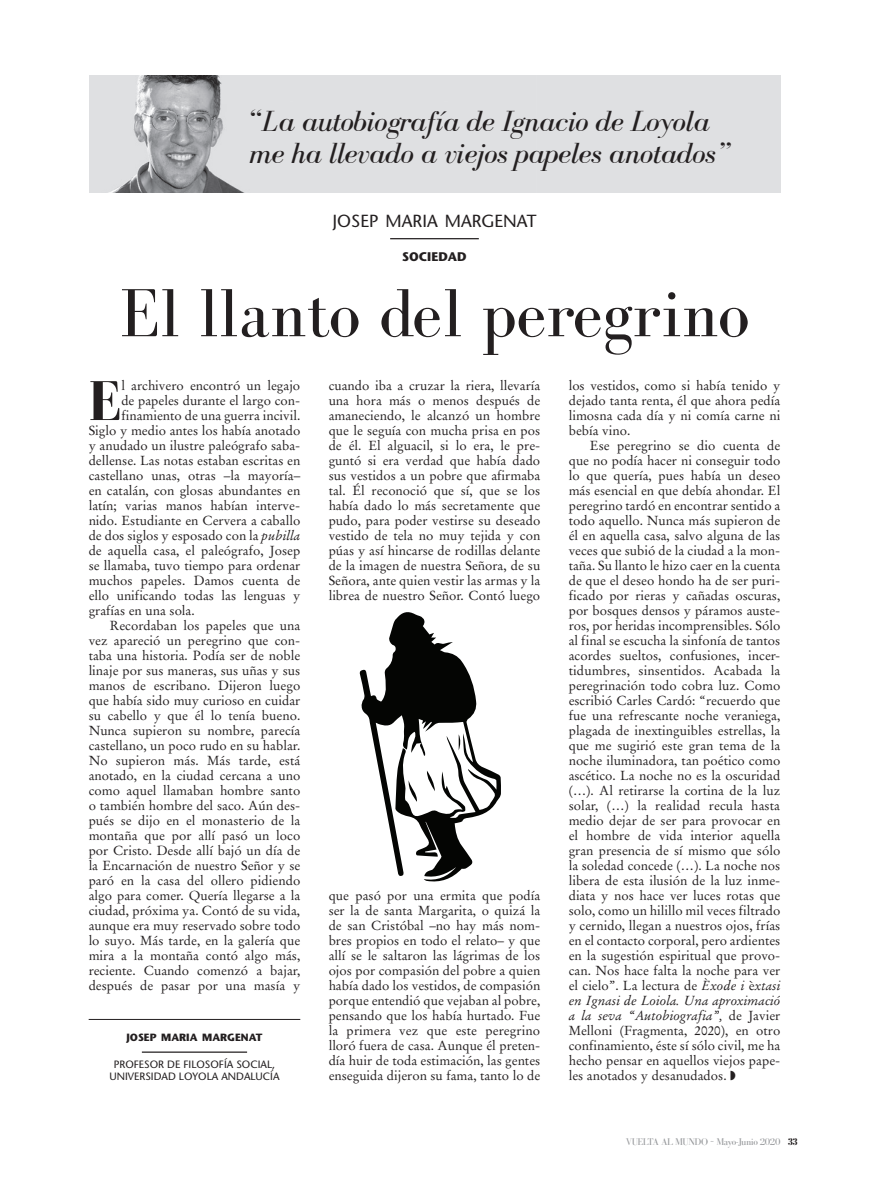
<style>
.page{position:relative;width:869px;height:1180px;background:#fff}
.page>*{position:absolute;margin:0;border:0;box-sizing:border-box;transform-origin:0 0}
.t1{font:70px "Bodoni FLF";color:#231f20}
.t2{font:700 57.62px "Bodoni FLF";color:#231f20}
.t3{font:italic 30px/32.5px "Bodoni FLF";letter-spacing:-.015em;color:#231f20}
.t4{font:500 17.5px "Stone Sans Std";color:#231f20}
.t5{font:13.12px/15px "Stempel Garamond LT Pro";color:#231f20;text-align:justify}
.t6{font:700 12.5px "Stone Sans Std";color:#231f20}
.t7{font:500 10.62px "Stone Sans Std";color:#231f20}
.t8{font:700 10.5px "Stone Sans Std";color:#231f20}
.t9{font:10px "Bodoni FLF";letter-spacing:-.05em;color:#939598}
.s1{font-style:italic}
.s2{font-weight:700;color:#231f20}
</style>
<div class="page">
<hr style="left:390px;top:238px;width:88px;height:1px;background:#231f20">
<hr style="left:89px;top:1019px;width:211px;height:1px;background:#231f20">
<hr style="left:142px;top:1051px;width:105px;height:2px;background:#231f20">
<img style="left:89px;top:75px;width:691px;height:117px">
<svg style="left:359px;top:612px;width:142px;height:270px"></svg>
<h3 class="t3" style="left:249px;top:105px;width:483px">“La autobiografía de Ignacio de Loyola me ha llevado a viejos papeles anotados”</h3>
<h3 class="t4" style="left:332px;top:211px;width:205px">JOSEP MARIA MARGENAT</h3>
<p class="t6" style="left:402px;top:249px;width:66px">SOCIEDAD</p>
<h1 class="t1" style="left:120px;top:275px;width:631px">El llanto del peregrino</h1>
<h2 class="t2" style="left:89px;top:370px;width:34px">E</h2>
<p class="t5" style="left:121px;top:378px;width:180px">l archivero encontró un legajo</p>
<p class="t5" style="left:121px;top:393px;width:180px">de papeles durante el largo con-</p>
<p class="t5" style="left:121px;top:408px;width:180px">finamiento de una guerra incivil.</p>
<p class="t5" style="left:89px;top:423px;width:213px">Siglo y medio antes los había anotado</p>
<p class="t5" style="left:89px;top:438px;width:213px">y anudado un ilustre paleógrafo saba-</p>
<p class="t5" style="left:89px;top:453px;width:213px">dellense. Las notas estaban escritas en</p>
<p class="t5" style="left:89px;top:468px;width:213px">castellano unas, otras –la mayoría–</p>
<p class="t5" style="left:89px;top:483px;width:213px">en catalán, con glosas abundantes en</p>
<p class="t5" style="left:89px;top:498px;width:213px">latín; varias manos habían interve-</p>
<p class="t5" style="left:89px;top:513px;width:213px">nido. Estudiante en Cervera a caballo</p>
<p class="t5" style="left:89px;top:528px;width:213px">de dos siglos y esposado con la <span class="s1">pubilla</span></p>
<p class="t5" style="left:89px;top:543px;width:213px">de aquella casa, el paleógrafo, Josep</p>
<p class="t5" style="left:89px;top:558px;width:213px">se llamaba, tuvo tiempo para ordenar</p>
<p class="t5" style="left:89px;top:573px;width:213px">muchos papeles. Damos cuenta de</p>
<p class="t5" style="left:89px;top:588px;width:213px">ello unificando todas las lenguas y</p>
<p class="t5" style="left:89px;top:603px;width:107px">grafías en una sola.</p>
<p class="t5" style="left:110px;top:618px;width:192px">Recordaban los papeles que una</p>
<p class="t5" style="left:89px;top:633px;width:213px">vez apareció un peregrino que con-</p>
<p class="t5" style="left:89px;top:648px;width:213px">taba una historia. Podía ser de noble</p>
<p class="t5" style="left:89px;top:663px;width:213px">linaje por sus maneras, sus uñas y sus</p>
<p class="t5" style="left:89px;top:678px;width:213px">manos de escribano. Dijeron luego</p>
<p class="t5" style="left:89px;top:693px;width:213px">que había sido muy curioso en cuidar</p>
<p class="t5" style="left:89px;top:708px;width:213px">su cabello y que él lo tenía bueno.</p>
<p class="t5" style="left:89px;top:723px;width:213px">Nunca supieron su nombre, parecía</p>
<p class="t5" style="left:89px;top:738px;width:213px">castellano, un poco rudo en su hablar.</p>
<p class="t5" style="left:89px;top:753px;width:213px">No supieron más. Más tarde, está</p>
<p class="t5" style="left:89px;top:768px;width:213px">anotado, en la ciudad cercana a uno</p>
<p class="t5" style="left:89px;top:783px;width:213px">como aquel llamaban hombre santo</p>
<p class="t5" style="left:89px;top:798px;width:213px">o también hombre del saco. Aún des-</p>
<p class="t5" style="left:89px;top:813px;width:213px">pués se dijo en el monasterio de la</p>
<p class="t5" style="left:89px;top:828px;width:213px">montaña que por allí pasó un loco</p>
<p class="t5" style="left:89px;top:843px;width:213px">por Cristo. Desde allí bajó un día de</p>
<p class="t5" style="left:89px;top:858px;width:213px">la Encarnación de nuestro Señor y se</p>
<p class="t5" style="left:89px;top:873px;width:213px">paró en la casa del ollero pidiendo</p>
<p class="t5" style="left:89px;top:888px;width:213px">algo para comer. Quería llegarse a la</p>
<p class="t5" style="left:89px;top:903px;width:213px">ciudad, próxima ya. Contó de su vida,</p>
<p class="t5" style="left:89px;top:918px;width:213px">aunque era muy reservado sobre todo</p>
<p class="t5" style="left:89px;top:933px;width:213px">lo suyo. Más tarde, en la galería que</p>
<p class="t5" style="left:89px;top:948px;width:213px">mira a la montaña contó algo más,</p>
<p class="t5" style="left:89px;top:963px;width:213px">reciente. Cuando comenzó a bajar,</p>
<p class="t5" style="left:89px;top:978px;width:213px">después de pasar por una masía y</p>
<p class="t8" style="left:126px;top:1031px;width:138px">JOSEP MARIA MARGENAT</p>
<p class="t7" style="left:114px;top:1057px;width:8px">PROFESOR</p>
<p class="t7" style="left:167px;top:1057px;width:37px">DE FILOSOF</p>
<p class="t7" style="left:224px;top:1057px;width:53px">ÍA SOCIAL,</p>
<p class="t7" style="left:109px;top:1070px;width:32px">UNIVERSIDAD</p>
<p class="t7" style="left:179px;top:1070px;width:51px">LOYOLA ANDA</p>
<p class="t7" style="left:250px;top:1070px;width:31px">LUCÍA</p>
<p class="t5" style="left:328px;top:378px;width:213px">cuando iba a cruzar la riera, llevaría una hora más o menos después de amaneciendo, le alcanzó un hombre que le seguía con mucha prisa en pos de él. El alguacil, si lo era, le pre&shy;guntó si era verdad que había dado sus vestidos a un pobre que afirmaba tal. Él reconoció que sí, que se los había dado lo más secretamente que pudo, para poder vestirse su deseado vestido de tela no muy tejida y con púas y así hincarse de rodillas delante de la imagen de nuestra Señora, de su Señora, ante quien vestir las armas y la librea de nuestro Señor. Contó luego</p>
<p class="t5" style="left:328px;top:888px;width:213px">que pasó por una ermita que podía ser la de santa Margarita, o quizá la de san Cristóbal –no hay más nom&shy;bres propios en todo el relato– y que allí se le saltaron las lágrimas de los ojos por compasión del pobre a quien había dado los vestidos, de compasión porque entendió que vejaban al pobre, pensando que los había hurtado. Fue la primera vez que este peregrino lloró fuera de casa. Aunque él preten&shy;día huir de toda estimación, las gentes enseguida dijeron su fama, tanto lo de</p>
<p class="t5" style="left:568px;top:378px;width:213px">los vestidos, como si había tenido y dejado tanta renta, él que ahora pedía limosna cada día y ni comía carne ni bebía vino.</p>
<p class="t5" style="left:568px;top:438px;width:213px;text-indent:21px">Ese peregrino se dio cuenta de que no podía hacer ni conseguir todo lo que quería, pues había un deseo más esencial en que debía ahondar. El peregrino tardó en encontrar sentido a todo aquello. Nunca más supieron de él en aquella casa, salvo alguna de las veces que subió de la ciudad a la mon&shy;taña. Su llanto le hizo caer en la cuenta de que el deseo hondo ha de ser puri&shy;ficado por rieras y cañadas oscuras, por bosques densos y páramos auste&shy;ros, por heridas incomprensibles. Sólo al final se escucha la sinfonía de tantos acordes sueltos, confusiones, incer&shy;tidumbres, sinsentidos. Acabada la peregrinación todo cobra luz. Como escribió Carles Cardó: “recuerdo que fue una refrescante noche veraniega, plagada de inextinguibles estrellas, la que me sugirió este gran tema de la noche iluminadora, tan poético como ascético. La noche no es la oscuridad (…). Al retirarse la cortina de la luz solar, (…) la realidad recula hasta medio dejar de ser para provocar en el hombre de vida interior aquella gran presencia de sí mismo que sólo la soledad concede (…). La noche nos libera de esta ilusión de la luz inme&shy;diata y nos hace ver luces rotas que solo, como un hilillo mil veces filtrado y cernido, llegan a nuestros ojos, frías en el contacto corporal, pero ardientes en la sugestión espiritual que provo&shy;can. Nos hace falta la noche para ver el cielo”. La lectura de <span class="s1">Èxode i</span> è<span class="s1">xtasi en Ignasi de Loiola. Una aproximació a la seva “Autobiografia”,</span> de Javier Melloni (Fragmenta, 2020), en otro confinamiento, éste sí sólo civil, me ha hecho pensar en aquellos viejos pape&shy;les anotados y desanudados. ◗</p>
<p class="t9" style="left:625px;top:1136px;width:173px">Vuelta al mundo ˜ Mayo-Junio 2020 <span class="s2">33</span></p>
</div>
